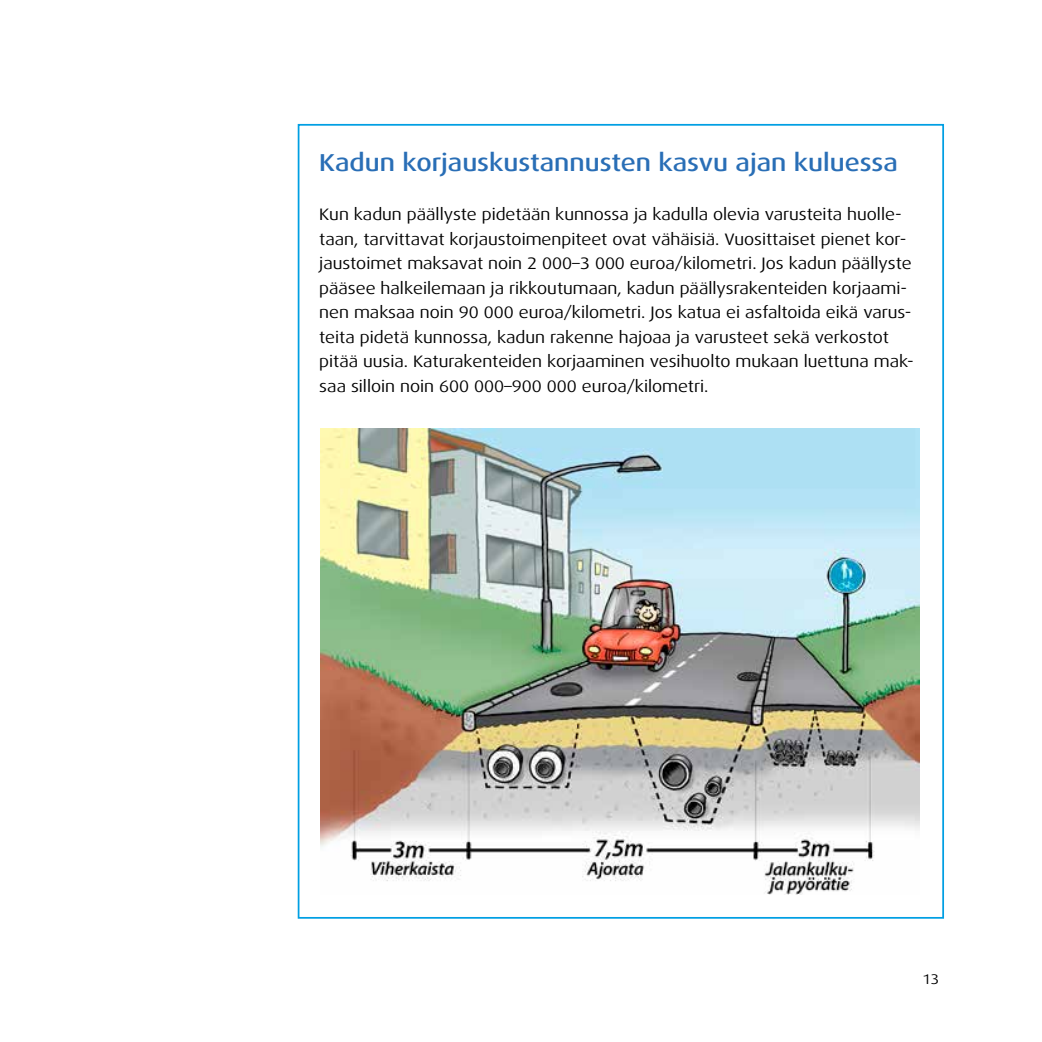
<style>
.page{position:relative;width:1042px;height:1042px;background:#fff}
.page>*{position:absolute;margin:0;border:0;box-sizing:border-box;transform-origin:0 0}
.t1{font:500 24.5px "Dax Wide";color:#296eb6}
.t2{font:16.62px/24.5px "Dax Wide";color:#000}
.t3{font:14px "Dax Wide";color:#000}
</style>
<div class="page">
<img style="left:320px;top:428px;width:599px;height:466px">
<h1 class="t1" style="left:319px;top:148px;width:580px">Kadun korjauskustannusten kasvu ajan kuluessa</h1>
<p class="t2" style="left:319px;top:202px;width:596px">Kun kadun päällyste pidetään kunnossa ja kadulla olevia varusteita huolle&shy;taan, tarvittavat korjaustoimenpiteet ovat vähäisiä. Vuosittaiset pienet kor&shy;jaustoimet maksavat noin 2 000–3 000 euroa/kilometri. Jos kadun päällyste pääsee halkeilemaan ja rikkoutumaan, kadun päällysrakenteiden korjaami&shy;nen maksaa noin 90 000 euroa/kilometri. Jos katua ei asfaltoida eikä varus&shy;teita pidetä kunnossa, kadun rakenne hajoaa ja varusteet sekä verkostot pitää uusia. Katurakenteiden korjaaminen vesihuolto mukaan luettuna mak&shy;saa silloin noin 600 000–900 000 euroa/kilometri.</p>
<p class="t3" style="left:922px;top:971px;width:18px">13</p>
</div>
